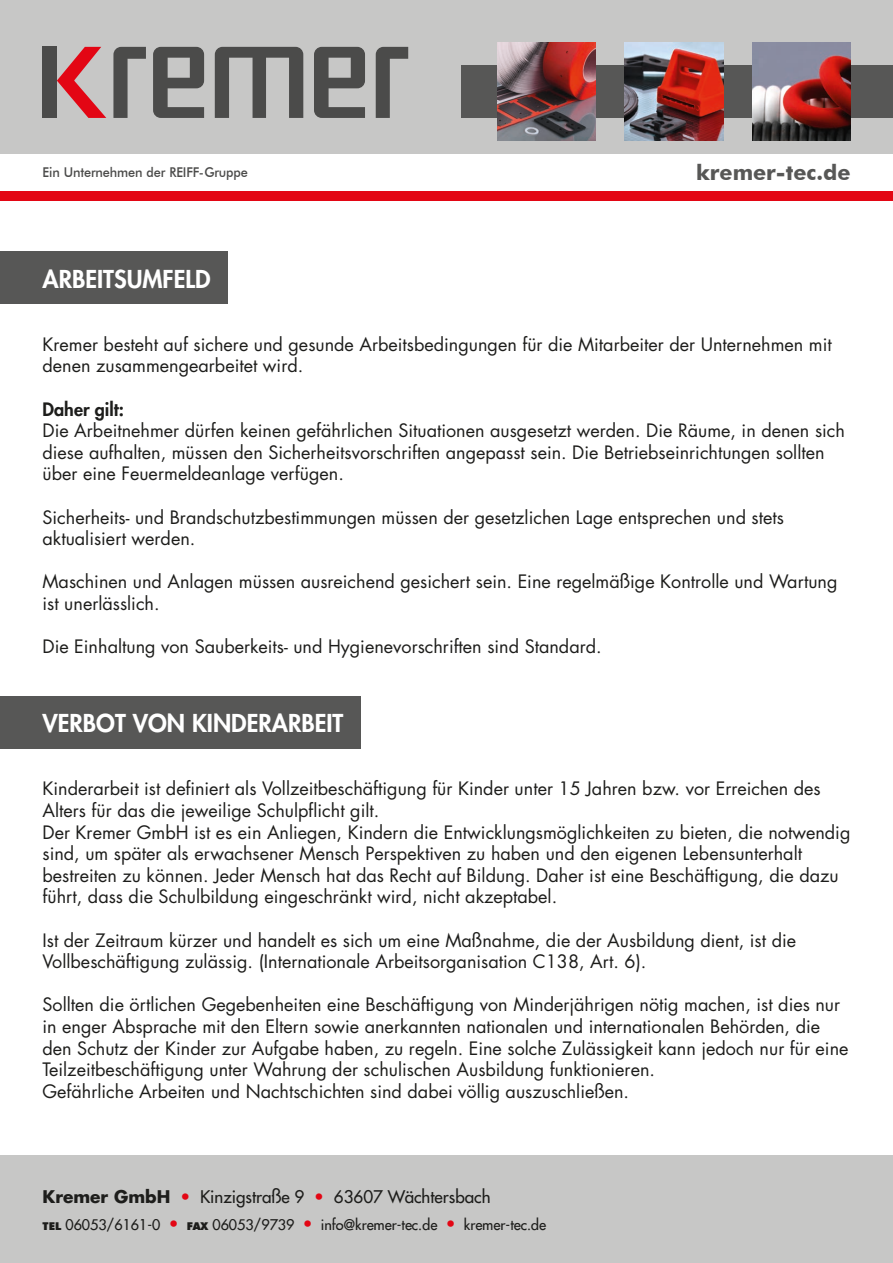
<style>
.page{position:relative;width:893px;height:1263px;background:#fff}
.page>*{position:absolute;margin:0;border:0;box-sizing:border-box;transform-origin:0 0}
.t1{font:800 24px "Futura Std";color:#fff}
.t2{font:700 21.6px "Futura BT";color:#575756}
.t3{font:18px/21.6px "Futura Std";color:#1d1d1b}
.t4{font:800 18px "Futura Std";color:#1d1d1b}
.t5{font:500 16.95px "Futura Std";color:#1d1d1b}
.t6{font:14.25px "Futura 2";color:#1d1d1b}
.t7{font:500 13.5px "Futura BT";letter-spacing:-.01em;color:#4b4b4a;scale:.94 1}
.s1{font-weight:700}
.s2{color:#e30614}
.s3{font-family:"Futura BT";font-weight:900;font-size:10.8px}
.s4{font-family:"Futura Std";font-weight:500;font-size:16.95px;color:#e30614}
</style>
<div class="page">
<div style="left:0;top:0;width:893px;height:153px;background:#c7c7c6"></div>
<div style="left:0;top:191px;width:893px;height:10px;background:#e30614"></div>
<div style="left:461px;top:65px;width:432px;height:53px;background:#575756"></div>
<img style="left:497px;top:43px;width:98px;height:98px">
<img style="left:625px;top:43px;width:98px;height:98px">
<img style="left:752px;top:43px;width:99px;height:98px">
<div style="left:0;top:1155px;width:893px;height:108px;background:#c7c7c6"></div>
<div style="left:43px;top:47px;width:14px;height:71px;background:#4b4b4a"></div>
<svg style="left:57px;top:47px;width:49px;height:71px"></svg>
<svg style="left:113px;top:47px;width:33px;height:71px"></svg>
<svg style="left:376px;top:47px;width:32px;height:71px"></svg>
<svg style="left:153px;top:47px;width:51px;height:71px"></svg>
<svg style="left:314px;top:47px;width:51px;height:71px"></svg>
<svg style="left:215px;top:47px;width:88px;height:71px"></svg>
<div style="left:0;top:251px;width:228px;height:53px;background:#575756"></div>
<div style="left:0;top:696px;width:360px;height:53px;background:#575756"></div>
<p class="t7" style="left:43px;top:164px;width:220px">Ein Unternehmen der REIFF-Gruppe</p>
<p class="t2" style="left:696px;top:160px;width:156px">kremer-tec.de</p>
<h1 class="t1" style="left:43px;top:263px;width:170px">ARBEITSUMFELD</h1>
<p class="t3" style="left:43px;top:334px;width:791px">Kremer besteht auf sichere und gesunde Arbeitsbedingungen für die Mitarbeiter der Unternehmen mit denen zusammengearbeitet wird.</p>
<p class="t4" style="left:43px;top:398px;width:83px">Daher gilt:</p>
<p class="t3" style="left:43px;top:420px;width:804px">Die Arbeitnehmer dürfen keinen gefährlichen Situationen ausgesetzt werden. Die Räume, in denen sich diese aufhalten, müssen den Sicherheitsvorschriften angepasst sein. Die Betriebseinrichtungen sollten über eine Feuermeldeanlage verfügen.</p>
<p class="t3" style="left:43px;top:506px;width:743px">Sicherheits- und Brandschutzbestimmungen müssen der gesetzlichen Lage entsprechen und stets aktualisiert werden.</p>
<p class="t3" style="left:43px;top:571px;width:796px">Maschinen und Anlagen müssen ausreichend gesichert sein. Eine regelmäßige Kontrolle und Wartung ist unerlässlich.</p>
<p class="t3" style="left:43px;top:636px;width:561px">Die Einhaltung von Sauberkeits- und Hygienevorschriften sind Standard.</p>
<h1 class="t1" style="left:43px;top:708px;width:302px">VERBOT VON KINDERARBEIT</h1>
<p class="t3" style="left:43px;top:778px;width:809px">Kinderarbeit ist definiert als Vollzeitbeschäftigung für Kinder unter 15 Jahren bzw. vor Erreichen des Alters für das die jeweilige Schulpflicht gilt.<br>Der Kremer GmbH ist es ein Anliegen, Kindern die Entwicklungsmöglichkeiten zu bieten, die notwendig sind, um später als erwachsener Mensch Perspektiven zu haben und den eigenen Lebensunterhalt bestreiten zu können. Jeder Mensch hat das Recht auf Bildung. Daher ist eine Beschäftigung, die dazu führt, dass die Schulbildung eingeschränkt wird, nicht akzeptabel.</p>
<p class="t3" style="left:43px;top:929px;width:755px">Ist der Zeitraum kürzer und handelt es sich um eine Maßnahme, die der Ausbildung dient, ist die<br>Vollbeschäftigung zulässig. (Internationale Arbeitsorganisation C138, Art. 6).</p>
<p class="t3" style="left:43px;top:994px;width:807px">Sollten die örtlichen Gegebenheiten eine Beschäftigung von Minderjährigen nötig machen, ist dies nur in enger Absprache mit den Eltern sowie anerkannten nationalen und internationalen Behörden, die den Schutz der Kinder zur Aufgabe haben, zu regeln. Eine solche Zulässigkeit kann jedoch nur für eine Teilzeitbeschäftigung unter Wahrung der schulischen Ausbildung funktionieren.<br>Gefährliche Arbeiten und Nachtschichten sind dabei völlig auszuschließen.</p>
<p class="t5" style="left:43px;top:1186px;width:450px"><span class="s1">Kremer GmbH</span> <span class="s2">•</span> Kinzigstraße 9 <span class="s2">•</span> 63607 Wächtersbach</p>
<p class="t6" style="left:43px;top:1215px;width:505px"><span class="s3">TEL</span> 06053/6161-0 <span class="s4">•</span> <span class="s3">FAX</span> 06053/9739 <span class="s4">•</span> info@kremer-tec.de <span class="s4">•</span> kremer-tec.de</p>
</div>
